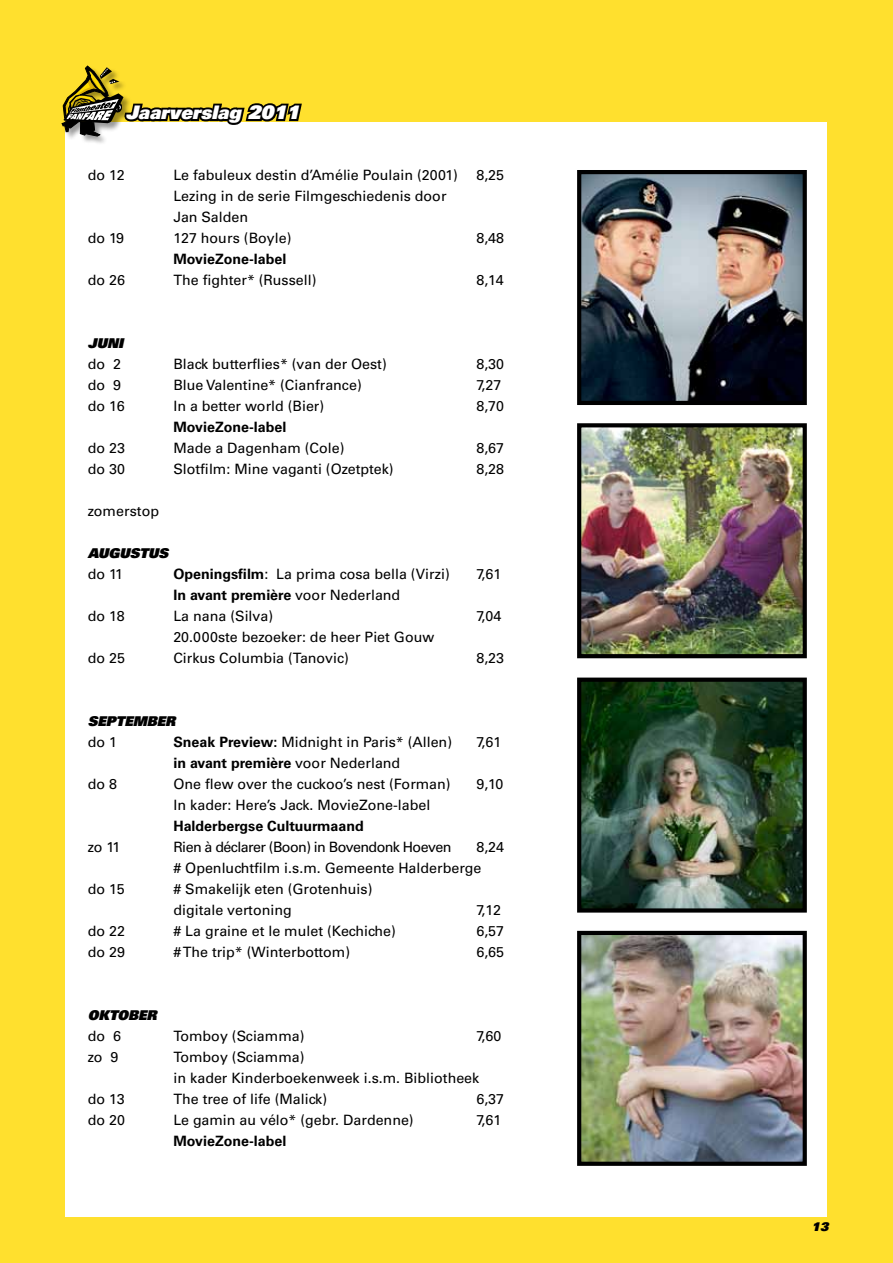
<style>
.page{position:relative;width:893px;height:1263px;background:#ffe02e}
.page>*{position:absolute;margin:0;border:0;box-sizing:border-box;transform-origin:0 0}
.t1{font:18.6px "Univers LT Std X Black Obl";color:#fff}
.t2{font:14.25px/21px "Univers LT Std";color:#000}
.t3{font:700 14.25px "Univers LT Std";color:#000}
.t4{font:14.25px "Univers LT Std";letter-spacing:-.04em;color:#000}
.t5{font:13.5px "Univers LT Std X Black Obl";letter-spacing:-.01em;color:#000}
.t6{font:12px "Univers LT Std X Black Obl";color:#000}
.s1{font-weight:700}
.s2{font-weight:400}
</style>
<div class="page">
<div style="left:66px;top:122px;width:761px;height:1094px;background:#fff"></div>
<div style="left:62px;top:66px;width:70px;height:79px;background:#000;opacity:.39"></div>
<svg style="left:62px;top:66px;width:240px;height:73px"></svg>
<img style="left:582px;top:175px;width:220px;height:225px">
<div style="left:577px;top:170px;width:230px;height:235px;border:4px solid #000"></div>
<img style="left:582px;top:682px;width:220px;height:225px">
<div style="left:577px;top:677px;width:230px;height:235px;border:4px solid #000"></div>
<img style="left:582px;top:428px;width:220px;height:225px">
<div style="left:577px;top:423px;width:230px;height:235px;border:4px solid #000"></div>
<img style="left:582px;top:936px;width:220px;height:225px">
<div style="left:577px;top:931px;width:230px;height:235px;border:4px solid #000"></div>
<h1 class="t1" style="left:126px;top:100px;width:176px">Jaarverslag 2011</h1>
<p class="t2" style="left:88px;top:165px;width:39px">do 12</p>
<p class="t2" style="left:173px;top:165px;width:286px">Le fabuleux destin d’Amélie Poulain (2001)</p>
<p class="t2" style="left:476px;top:165px;width:29px">8,25</p>
<p class="t2" style="left:173px;top:186px;width:275px">Lezing in de serie Filmgeschiedenis door<br>Jan Salden</p>
<p class="t2" style="left:88px;top:228px;width:38px">do 19</p>
<p class="t2" style="left:173px;top:228px;width:120px">127 hours (Boyle)</p>
<p class="t2" style="left:476px;top:228px;width:29px">8,48</p>
<p class="t3" style="left:173px;top:251px;width:114px">MovieZone-label</p>
<p class="t2" style="left:88px;top:270px;width:39px">do 26</p>
<p class="t2" style="left:173px;top:270px;width:145px">The fighter* (Russell)</p>
<p class="t2" style="left:476px;top:270px;width:29px">8,14</p>
<p class="t5" style="left:88px;top:334px;width:37px">JUNI</p>
<p class="t2" style="left:88px;top:354px;width:35px">do 2</p>
<p class="t2" style="left:173px;top:354px;width:215px">Black butterflies* (van der Oest)</p>
<p class="t2" style="left:476px;top:354px;width:29px">8,30</p>
<p class="t2" style="left:88px;top:375px;width:35px">do 9</p>
<p class="t2" style="left:173px;top:375px;width:190px">Blue Valentine* (Cianfrance)</p>
<p class="t2" style="left:476px;top:375px;width:27px">7,27</p>
<p class="t2" style="left:88px;top:396px;width:39px">do 16</p>
<p class="t2" style="left:173px;top:396px;width:152px">In a better world (Bier)</p>
<p class="t2" style="left:476px;top:396px;width:29px">8,70</p>
<p class="t3" style="left:173px;top:419px;width:114px">MovieZone-label</p>
<p class="t2" style="left:88px;top:438px;width:39px">do 23</p>
<p class="t2" style="left:173px;top:438px;width:173px">Made a Dagenham (Cole)</p>
<p class="t2" style="left:476px;top:438px;width:29px">8,67</p>
<p class="t2" style="left:88px;top:459px;width:39px">do 30</p>
<p class="t2" style="left:173px;top:459px;width:222px">Slotfilm: Mine vaganti (Ozetptek)</p>
<p class="t2" style="left:476px;top:459px;width:29px">8,28</p>
<p class="t2" style="left:88px;top:501px;width:73px">zomerstop</p>
<p class="t5" style="left:88px;top:544px;width:82px">AUGUSTUS</p>
<p class="t2" style="left:88px;top:564px;width:37px">do 11</p>
<p class="t2" style="left:173px;top:564px;width:278px"><span class="s1">Openingsfilm</span>: La prima cosa bella (Virzi)</p>
<p class="t2" style="left:476px;top:564px;width:27px">7,61</p>
<p class="t3" style="left:173px;top:587px;width:228px">In avant première <span class="s2">voor Nederland</span></p>
<p class="t2" style="left:88px;top:606px;width:39px">do 18</p>
<p class="t2" style="left:173px;top:606px;width:101px">La nana (Silva)</p>
<p class="t2" style="left:476px;top:606px;width:27px">7,04</p>
<p class="t2" style="left:173px;top:627px;width:262px">20.000ste bezoeker: de heer Piet Gouw</p>
<p class="t2" style="left:88px;top:648px;width:39px">do 25</p>
<p class="t2" style="left:173px;top:648px;width:177px">Cirkus Columbia (Tanovic)</p>
<p class="t2" style="left:476px;top:648px;width:29px">8,23</p>
<p class="t5" style="left:88px;top:712px;width:80px">SEPTEMBER</p>
<p class="t2" style="left:88px;top:732px;width:31px">do 1</p>
<p class="t2" style="left:173px;top:732px;width:280px"><span class="s1">Sneak Preview:</span> Midnight in Paris* (Allen)</p>
<p class="t2" style="left:476px;top:732px;width:27px">7,61</p>
<p class="t3" style="left:173px;top:755px;width:228px">in avant première <span class="s2">voor Nederland</span></p>
<p class="t2" style="left:88px;top:774px;width:31px">do 8</p>
<p class="t2" style="left:173px;top:774px;width:279px">One flew over the cuckoo’s nest (Forman)</p>
<p class="t2" style="left:476px;top:774px;width:28px">9,10</p>
<p class="t2" style="left:173px;top:795px;width:259px">In kader: Here’s Jack. MovieZone-label</p>
<p class="t3" style="left:173px;top:818px;width:192px">Halderbergse Cultuurmaand</p>
<p class="t2" style="left:88px;top:837px;width:34px">zo 11</p>
<p class="t4" style="left:173px;top:839px;width:280px">Rien à déclarer (Boon) in Bovendonk Hoeven</p>
<p class="t2" style="left:173px;top:837px;width:332px;text-indent:303px">8,24 # Openluchtfilm i.s.m. Gemeente Halderberge</p>
<p class="t2" style="left:88px;top:879px;width:39px">do 15</p>
<p class="t2" style="left:173px;top:879px;width:201px"># Smakelijk eten (Grotenhuis) digitale vertoning</p>
<p class="t2" style="left:476px;top:900px;width:26px">7,12</p>
<p class="t2" style="left:88px;top:921px;width:39px">do 22</p>
<p class="t2" style="left:173px;top:921px;width:224px"># La graine et le mulet (Kechiche)</p>
<p class="t2" style="left:476px;top:921px;width:29px">6,57</p>
<p class="t2" style="left:88px;top:942px;width:39px">do 29</p>
<p class="t2" style="left:173px;top:942px;width:178px"># The trip* (Winterbottom)</p>
<p class="t2" style="left:476px;top:942px;width:29px">6,65</p>
<p class="t5" style="left:88px;top:1006px;width:61px">OKTOBER</p>
<p class="t2" style="left:88px;top:1026px;width:35px">do 6</p>
<p class="t2" style="left:173px;top:1026px;width:133px">Tomboy (Sciamma)</p>
<p class="t2" style="left:476px;top:1026px;width:27px">7,60</p>
<p class="t2" style="left:88px;top:1047px;width:32px">zo 9</p>
<p class="t2" style="left:173px;top:1047px;width:307px">Tomboy (Sciamma)<br>in kader Kinderboekenweek i.s.m. Bibliotheek</p>
<p class="t2" style="left:88px;top:1089px;width:39px">do 13</p>
<p class="t2" style="left:173px;top:1089px;width:155px">The tree of life (Malick)</p>
<p class="t2" style="left:476px;top:1089px;width:29px">6,37</p>
<p class="t2" style="left:88px;top:1110px;width:39px">do 20</p>
<p class="t2" style="left:173px;top:1110px;width:242px">Le gamin au vélo* (gebr. Dardenne)</p>
<p class="t2" style="left:476px;top:1110px;width:27px">7,61</p>
<p class="t3" style="left:173px;top:1133px;width:114px">MovieZone-label</p>
<p class="t6" style="left:812px;top:1218px;width:18px">13</p>
</div>
